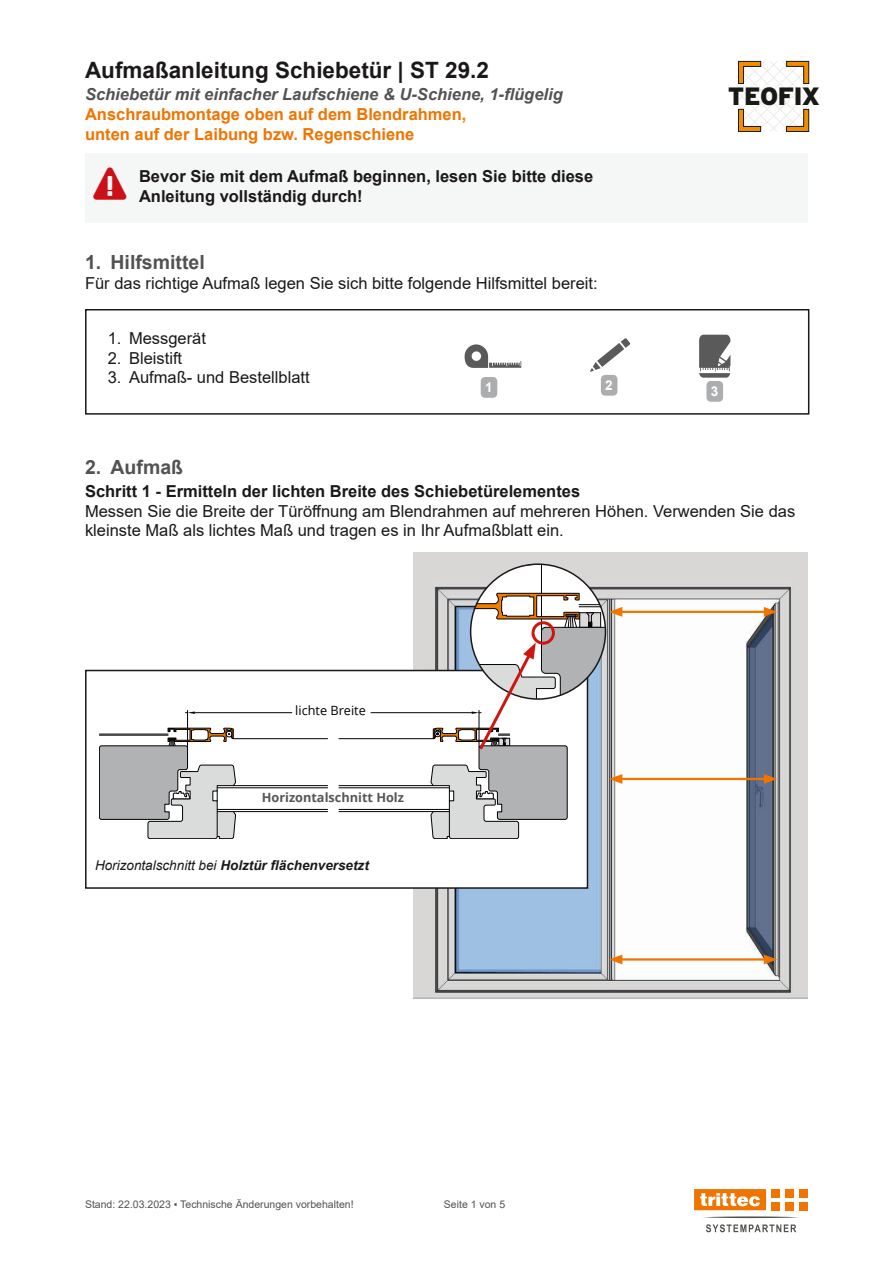
<style>
.page{position:relative;width:893px;height:1263px;background:#fff}
.page>*{position:absolute;margin:0;border:0;box-sizing:border-box;transform-origin:0 0}
.t1{font:900 25.05px "Interstate";letter-spacing:-.02em;color:#181a16}
.t2{font:700 22.5px "Arial";color:#1b1819}
.t3{font:700 19.5px "Arial";color:#525254}
.t4{font:16.5px/19.8px "Arial";color:#1b1819}
.t5{font:700 16.5px/19.8px "Arial";color:#1b1819}
.t6{font:700 16.5px/19.8px "Arial";color:#ef7500}
.t7{font:italic 700 16.5px "Arial";color:#525254}
.t8{font:italic 700 13.5px "Arial";color:#1b1819}
.t9{font:700 13.5px "Arial";color:#fff}
.t10{font:700 12.75px "Open Sans";color:#565756}
.t11{font:12.75px "Open Sans";color:#020205}
.t12{font:10.5px "Arial";color:#525254}
.s1{font-weight:400}
</style>
<div class="page">
<div style="left:85px;top:153px;width:723px;height:69px;background:#f5f6f6"></div>
<div style="left:85px;top:309px;width:724px;height:106px;border:2px solid #1b1819"></div>
<svg style="left:464px;top:344px;width:57px;height:24px"></svg>
<svg style="left:590px;top:338px;width:40px;height:34px"></svg>
<svg style="left:699px;top:335px;width:31px;height:43px"></svg>
<div style="left:481px;top:377px;width:16px;height:21px;background:#acadaf;border-radius:4px"></div>
<div style="left:601px;top:375px;width:16px;height:21px;background:#acadaf;border-radius:4px"></div>
<div style="left:706px;top:381px;width:17px;height:21px;background:#acadaf;border-radius:4px"></div>
<img style="left:414px;top:553px;width:394px;height:446px">
<hr style="left:618px;top:611px;width:150px;height:2px;background:#ef7500">
<svg style="left:764px;top:607px;width:13px;height:10px"></svg>
<hr style="left:618px;top:778px;width:150px;height:2px;background:#ef7500">
<svg style="left:764px;top:774px;width:13px;height:10px"></svg>
<hr style="left:618px;top:958px;width:150px;height:2px;background:#ef7500">
<svg style="left:609px;top:954px;width:13px;height:10px"></svg>
<svg style="left:764px;top:954px;width:13px;height:10px"></svg>
<div style="left:86px;top:670px;width:501px;height:218px;background:#fff"></div>
<div style="left:85px;top:670px;width:503px;height:219px;border:2px solid #1b1819"></div>
<hr style="left:233px;top:738px;width:95px;height:1px;background:#020205">
<hr style="left:339px;top:738px;width:95px;height:1px;background:#020205">
<hr style="left:233px;top:811px;width:95px;height:1px;background:#020205">
<hr style="left:217px;top:809px;width:111px;height:1px;background:#020205">
<hr style="left:217px;top:787px;width:111px;height:1px;background:#020205">
<hr style="left:233px;top:785px;width:95px;height:1px;background:#020205">
<hr style="left:339px;top:811px;width:95px;height:1px;background:#020205">
<hr style="left:339px;top:809px;width:110px;height:1px;background:#020205">
<hr style="left:339px;top:787px;width:110px;height:1px;background:#020205">
<hr style="left:339px;top:785px;width:95px;height:1px;background:#020205">
<hr style="left:187px;top:710px;width:1px;height:37px;background:#020205">
<hr style="left:195px;top:712px;width:97px;height:1px;background:#020205">
<hr style="left:371px;top:712px;width:101px;height:1px;background:#020205">
<svg style="left:185px;top:711px;width:10px;height:3px"></svg>
<svg style="left:100px;top:728px;width:136px;height:111px"></svg>
<div style="left:471px;top:564px;width:134px;height:135px;background:#fff;border-radius:50%"></div>
<hr style="left:541px;top:564px;width:1px;height:66px;background:#020205">
<svg style="left:431px;top:593px;width:191px;height:246px"></svg>
<div style="left:531px;top:621px;width:24px;height:24px;border:3px solid #cd1610;border-radius:50%"></div>
<svg style="left:738px;top:61px;width:71px;height:71px"></svg>
<div style="left:772px;top:1189px;width:8px;height:8px;background:#ef7500"></div>
<div style="left:772px;top:1202px;width:8px;height:8px;background:#ef7500"></div>
<svg style="left:694px;top:1189px;width:72px;height:21px"></svg>
<div style="left:786px;top:1189px;width:8px;height:8px;background:#ef7500"></div>
<div style="left:786px;top:1202px;width:8px;height:8px;background:#ef7500"></div>
<div style="left:800px;top:1189px;width:8px;height:8px;background:#ef7500"></div>
<div style="left:800px;top:1202px;width:8px;height:8px;background:#ef7500"></div>
<svg style="left:703px;top:1216px;width:96px;height:2px"></svg>
<svg style="left:706px;top:1224px;width:90px;height:8px"></svg>
<h2 class="t2" style="left:85px;top:54px;width:405px">Aufmaßanleitung Schiebetür | ST 29.2</h2>
<p class="t7" style="left:85px;top:84px;width:479px">Schiebetür mit einfacher Laufschiene &amp; U-Schiene, 1-flügelig</p>
<p class="t6" style="left:85px;top:105px;width:383px">Anschraubmontage oben auf dem Blendrahmen, unten auf der Laibung bzw. Regenschiene</p>
<p class="t5" style="left:139px;top:167px;width:456px">Bevor Sie mit dem Aufmaß beginnen, lesen Sie bitte diese<br>Anleitung vollständig durch!</p>
<p class="t3" style="left:85px;top:249px;width:121px">1. Hilfsmittel</p>
<p class="t4" style="left:85px;top:273px;width:514px">Für das richtige Aufmaß legen Sie sich bitte folgende Hilfsmittel bereit:</p>
<p class="t4" style="left:108px;top:328px;width:100px">1. Messgerät</p>
<p class="t4" style="left:108px;top:348px;width:76px">2. Bleistift</p>
<p class="t4" style="left:108px;top:368px;width:203px">3. Aufmaß- und Bestellblatt</p>
<p class="t9" style="left:485px;top:378px;width:9px">1</p>
<p class="t9" style="left:605px;top:376px;width:9px">2</p>
<h1 class="t1" style="left:728px;top:82px;width:94px">TEOFIX</h1>
<p class="t9" style="left:711px;top:382px;width:9px">3</p>
<p class="t3" style="left:85px;top:453px;width:100px">2. Aufmaß</p>
<p class="t5" style="left:85px;top:481px;width:497px">Schritt 1 - Ermitteln der lichten Breite des Schiebetürelementes</p>
<p class="t4" style="left:85px;top:501px;width:712px">Messen Sie die Breite der Türöffnung am Blendrahmen auf mehreren Höhen. Verwenden Sie das kleinste Maß als lichtes Maß und tragen es in Ihr Aufmaßblatt ein.</p>
<p class="t11" style="left:295px;top:702px;width:72px">lichte Breite</p>
<p class="t10" style="left:262px;top:788px;width:144px">Horizontalschnitt Holz</p>
<p class="t8" style="left:95px;top:856px;width:275px"><span class="s1">Horizontalschnitt bei</span> Holztür flächenversetzt</p>
<p class="t12" style="left:85px;top:1197px;width:270px">Stand: 22.03.2023 ▪ Technische Änderungen vorbehalten!</p>
<p class="t12" style="left:444px;top:1197px;width:63px">Seite 1 von 5</p>
</div>
